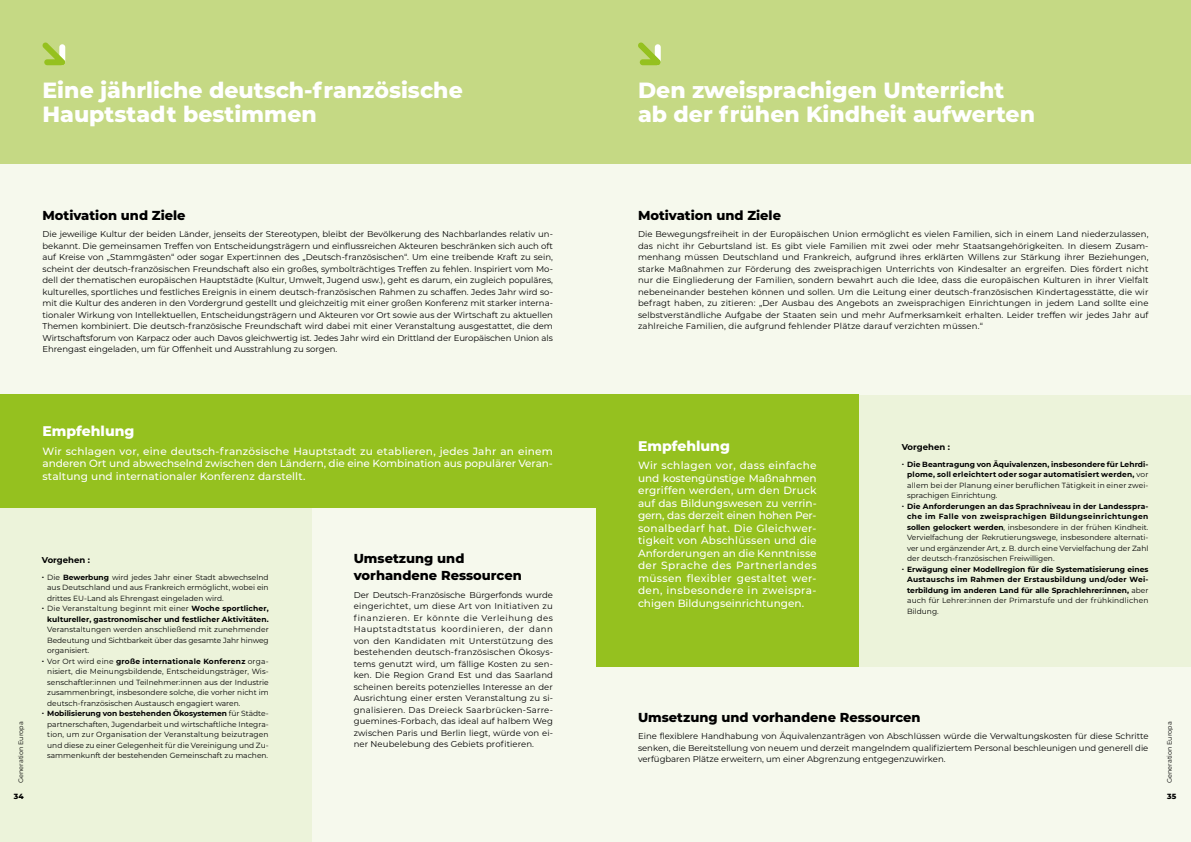
<style>
.page{position:relative;width:1191px;height:842px;background:#fff}
.page>*{position:absolute;margin:0;border:0;box-sizing:border-box;transform-origin:0 0}
.t1{font:800 22px/24px "Montserrat";color:#fff}
.t2{font:800 14px "Montserrat";color:#fff}
.t3{font:800 13px/17px "Montserrat";color:#000}
.t4{font:500 10.5px/12.5px "Montserrat";letter-spacing:.01em;color:#fff;text-align:justify}
.t5{font:8.5px/11.5px "Montserrat";color:#000;text-align:justify}
.t6{font:700 8.5px "Montserrat";color:#000}
.t7{font:7.5px/10.5px "Montserrat";color:#000;text-align:justify}
.t8{font:700 7.5px/10.5px "Montserrat";letter-spacing:.01em;color:#000;text-align:justify}
.t9{font:7.5px "Montserrat";letter-spacing:.02em;color:#000}
.t10{font:700 7.5px "Montserrat";letter-spacing:.03em;color:#000}
.t11{font:800 7.5px "Montserrat";color:#000}
.t12{font:6.5px "Montserrat";color:#000}
.s1{font-weight:400}
.s2{font-weight:700}
</style>
<div class="page">
<div style="left:595px;top:0;width:596px;height:164px;background:#c5d984"></div>
<svg style="left:638px;top:42px;width:23px;height:23px"></svg>
<div style="left:595px;top:164px;width:596px;height:231px;background:#f6f9ed"></div>
<div style="left:595px;top:667px;width:596px;height:175px;background:#f6f9ed"></div>
<div style="left:859px;top:395px;width:332px;height:272px;background:#ecf3da"></div>
<div style="left:595px;top:395px;width:264px;height:272px;background:#95c11f"></div>
<div style="left:0;top:0;width:595px;height:164px;background:#c5d984"></div>
<svg style="left:42px;top:42px;width:24px;height:23px"></svg>
<div style="left:0;top:164px;width:595px;height:231px;background:#f6f9ed"></div>
<div style="left:311px;top:508px;width:284px;height:334px;background:#f6f9ed"></div>
<div style="left:0;top:508px;width:311px;height:334px;background:#ecf3da"></div>
<div style="left:0;top:395px;width:595px;height:113px;background:#95c11f"></div>
<h1 class="t1" style="left:43px;top:77px;width:422px">Eine jährliche deutsch-französische<br>Hauptstadt bestimmen</h1>
<h3 class="t3" style="left:43px;top:206px;width:144px">Motivation und Ziele</h3>
<p class="t5" style="left:43px;top:228px;width:512px">Die jeweilige Kultur der beiden Länder, jenseits der Stereotypen, bleibt der Bevölkerung des Nachbarlandes relativ un&shy;bekannt. Die gemeinsamen Treffen von Entscheidungsträgern und einflussreichen Akteuren beschränken sich auch oft auf Kreise von „Stammgästen“ oder sogar Expert:innen des „Deutsch-französischen“. Um eine treibende Kraft zu sein, scheint der deutsch-französischen Freundschaft also ein großes, symbolträchtiges Treffen zu fehlen. Inspiriert vom Mo&shy;dell der thematischen europäischen Hauptstädte (Kultur, Umwelt, Jugend usw.), geht es darum, ein zugleich populäres, kulturelles, sportliches und festliches Ereignis in einem deutsch-französischen Rahmen zu schaffen. Jedes Jahr wird so&shy;mit die Kultur des anderen in den Vordergrund gestellt und gleichzeitig mit einer großen Konferenz mit starker interna&shy;tionaler Wirkung von Intellektuellen, Entscheidungsträgern und Akteuren vor Ort sowie aus der Wirtschaft zu aktuellen Themen kombiniert. Die deutsch-französische Freundschaft wird dabei mit einer Veranstaltung ausgestattet, die dem Wirtschaftsforum von Karpacz oder auch Davos gleichwertig ist. Jedes Jahr wird ein Drittland der Europäischen Union als Ehrengast eingeladen, um für Offenheit und Ausstrahlung zu sorgen.</p>
<h1 class="t1" style="left:638px;top:77px;width:398px">Den zweisprachigen Unterricht ab der frühen Kindheit aufwerten</h1>
<h3 class="t3" style="left:638px;top:206px;width:144px">Motivation und Ziele</h3>
<p class="t5" style="left:638px;top:228px;width:512px">Die Bewegungsfreiheit in der Europäischen Union ermöglicht es vielen Familien, sich in einem Land niederzulassen, das nicht ihr Geburtsland ist. Es gibt viele Familien mit zwei oder mehr Staatsangehörigkeiten. In diesem Zusam&shy;menhang müssen Deutschland und Frankreich, aufgrund ihres erklärten Willens zur Stärkung ihrer Beziehungen, starke Maßnahmen zur Förderung des zweisprachigen Unterrichts von Kindesalter an ergreifen. Dies fördert nicht nur die Eingliederung der Familien, sondern bewahrt auch die Idee, dass die europäischen Kulturen in ihrer Vielfalt nebeneinander bestehen können und sollen. Um die Leitung einer deutsch-französischen Kindertagesstätte, die wir befragt haben, zu zitieren: „Der Ausbau des Angebots an zweisprachigen Einrichtungen in jedem Land sollte eine selbstverständliche Aufgabe der Staaten sein und mehr Aufmerksamkeit erhalten. Leider treffen wir jedes Jahr auf zahlreiche Familien, die aufgrund fehlender Plätze darauf verzichten müssen.“</p>
<h2 class="t2" style="left:43px;top:421px;width:93px">Empfehlung</h2>
<p class="t4" style="left:43px;top:445px;width:512px">Wir schlagen vor, eine deutsch-französische Hauptstadt zu etablieren, jedes Jahr an einem anderen Ort und abwechselnd zwischen den Ländern, die eine Kombination aus populärer Veran&shy;staltung und internationaler Konferenz darstellt.</p>
<h2 class="t2" style="left:638px;top:435px;width:93px">Empfehlung</h2>
<p class="t4" style="left:638px;top:459px;width:180px">Wir schlagen vor, dass einfache und kostengünstige Maßnahmen ergriffen werden, um den Druck auf das Bildungswesen zu verrin&shy;gern, das derzeit einen hohen Per&shy;sonalbedarf hat. Die Gleichwer&shy;tigkeit von Abschlüssen und die Anforderungen an die Kenntnisse der Sprache des Partnerlandes müssen flexibler gestaltet wer&shy;den, insbesondere in zweispra&shy;chigen Bildungseinrichtungen.</p>
<p class="t6" style="left:901px;top:441px;width:50px">Vorgehen :</p>
<p class="t8" style="left:907px;top:458px;width:243px;text-indent:-5px">∙ Die Beantragung von Äquivalenzen, insbesondere für Lehrdi&shy;plome, soll erleichtert oder sogar automatisiert werden, <span class="s1">vor allem bei der Planung einer beruflichen Tätigkeit in einer zwei&shy;sprachigen Einrichtung.</span></p>
<p class="t7" style="left:907px;top:500px;width:243px;text-indent:-5px"><span class="s2">∙ Die Anforderungen an das Sprachniveau in der Landesspra&shy;che im Falle von zweisprachigen Bildungseinrichtungen sollen gelockert werden</span>, insbesondere in der frühen Kindheit.<br>Vervielfachung der Rekrutierungswege, insbesondere alternati&shy;ver und ergänzender Art, z. B. durch eine Vervielfachung der Zahl der deutsch-französischen Freiwilligen.</p>
<p class="t8" style="left:907px;top:563px;width:243px;text-indent:-5px">∙ Erwägung einer Modellregion für die Systematisierung eines Austauschs im Rahmen der Erstausbildung und/oder Wei&shy;terbildung im anderen Land für alle Sprachlehrer:innen, <span class="s1">aber auch für Lehrer:innen der Primarstufe und der frühkindlichen Bildung.</span></p>
<h3 class="t3" style="left:354px;top:550px;width:169px">Umsetzung und vorhandene Ressourcen</h3>
<p class="t5" style="left:354px;top:589px;width:201px">Der Deutsch-Französische Bürgerfonds wurde eingerichtet, um diese Art von Initiativen zu finanzieren. Er könnte die Verleihung des Hauptstadtstatus koordinieren, der dann von den Kandidaten mit Unterstützung des bestehenden deutsch-französischen Ökosys&shy;tems genutzt wird, um fällige Kosten zu sen&shy;ken. Die Region Grand Est und das Saarland scheinen bereits potenzielles Interesse an der Ausrichtung einer ersten Veranstaltung zu si&shy;gnalisieren. Das Dreieck Saarbrücken-Sarre&shy;guemines-Forbach, das ideal auf halbem Weg zwischen Paris und Berlin liegt, würde von ei&shy;ner Neubelebung des Gebiets profitieren.</p>
<p class="t6" style="left:42px;top:554px;width:50px">Vorgehen :</p>
<p class="t7" style="left:42px;top:572px;width:228px"><span class="s2">∙</span> Die <span class="s2">Bewerbung</span> wird jedes Jahr einer Stadt abwechselnd</p>
<p class="t7" style="left:47px;top:582px;width:223px">aus Deutschland und aus Frankreich ermöglicht, wobei ein</p>
<p class="t7" style="left:47px;top:593px;width:178px">drittes EU-Land als Ehrengast eingeladen wird.</p>
<p class="t9" style="left:42px;top:604px;width:228px"><span class="s2">∙</span> Die Veranstaltung beginnt mit einer <span class="s2">Woche sportlicher,</span></p>
<p class="t8" style="left:47px;top:614px;width:223px">kultureller, gastronomischer und festlicher Aktivitäten.</p>
<p class="t7" style="left:47px;top:624px;width:223px">Veranstaltungen werden anschließend mit zunehmender</p>
<p class="t7" style="left:47px;top:635px;width:223px">Bedeutung und Sichtbarkeit über das gesamte Jahr hinweg</p>
<p class="t7" style="left:47px;top:645px;width:44px">organisiert.</p>
<p class="t10" style="left:42px;top:656px;width:228px">∙ <span class="s1">Vor Ort wird eine</span> große internationale Konferenz <span class="s1">orga-</span></p>
<p class="t7" style="left:47px;top:666px;width:223px">nisiert, die Meinungsbildende, Entscheidungsträger, Wis-</p>
<p class="t7" style="left:47px;top:677px;width:223px">senschaftler:innen und Teilnehmer:innen aus der Industrie</p>
<p class="t7" style="left:47px;top:687px;width:223px">zusammenbringt, insbesondere solche, die vorher nicht im</p>
<p class="t7" style="left:47px;top:698px;width:195px">deutsch-französischen Austausch engagiert waren.</p>
<p class="t8" style="left:42px;top:708px;width:228px">∙ Mobilisierung von bestehenden Ökosystemen <span class="s1">für Städte-</span></p>
<p class="t7" style="left:47px;top:719px;width:223px">partnerschaften, Jugendarbeit und wirtschaftliche Integra-</p>
<p class="t9" style="left:47px;top:730px;width:223px">tion, um zur Organisation der Veranstaltung beizutragen</p>
<p class="t7" style="left:47px;top:740px;width:223px">und diese zu einer Gelegenheit für die Vereinigung und Zu-</p>
<p class="t7" style="left:47px;top:750px;width:222px">sammenkunft der bestehenden Gemeinschaft zu machen.</p>
<h3 class="t3" style="left:638px;top:708px;width:284px">Umsetzung und vorhandene Ressourcen</h3>
<p class="t5" style="left:638px;top:730px;width:512px">Eine flexiblere Handhabung von Äquivalenzanträgen von Abschlüssen würde die Verwaltungskosten für diese Schritte senken, die Bereitstellung von neuem und derzeit mangelndem qualifiziertem Personal beschleunigen und generell die verfügbaren Plätze erweitern, um einer Abgrenzung entgegenzuwirken.</p>
<p class="t12" style="left:17px;top:783px;width:63px;rotate:-90deg">Generation Europa</p>
<p class="t12" style="left:1165px;top:783px;width:63px;rotate:-90deg">Generation Europa</p>
<p class="t11" style="left:14px;top:791px;width:11px">34</p>
<p class="t11" style="left:1167px;top:791px;width:10px">35</p>
</div>
